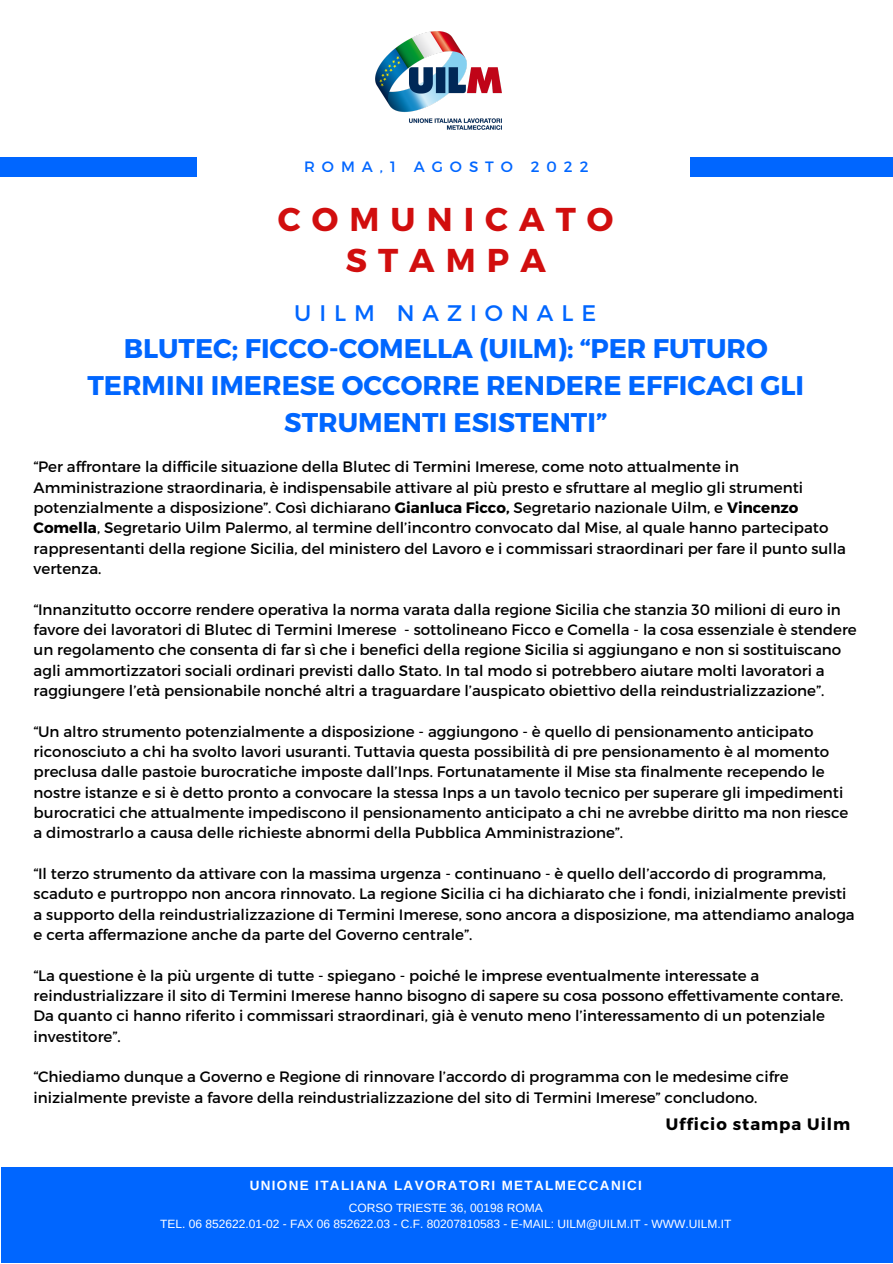
<style>
.page{position:relative;width:893px;height:1264px;background:#fff}
.page>*{position:absolute;margin:0;border:0;box-sizing:border-box;transform-origin:0 0}
.t1{font:700 33px/41.5px "Montserrat";letter-spacing:.335em;color:#d10e0e;text-align:center}
.t2{font:700 27px/37px "Montserrat";color:#06f;text-align:center}
.t3{font:22.5px "Montserrat";letter-spacing:.355em;color:#06f}
.t4{font:700 16.5px "Montserrat";letter-spacing:.06em;color:#000}
.t5{font:15px/20.4px "Montserrat";color:#000}
.t6{font:15px "Montserrat";letter-spacing:.465em;color:#06f}
.t7{font:700 13.5px "Arimo";letter-spacing:.1em;color:#fff}
.t8{font:12px/15.8px "Arimo";color:#fff;text-align:center}
.s1{font-weight:700}
</style>
<div class="page">
<div style="left:0;top:157px;width:197px;height:19px;background:#06f"></div>
<div style="left:689px;top:157px;width:203px;height:19px;background:#06f"></div>
<img style="left:375px;top:31px;width:126px;height:98px">
<div style="left:1px;top:1166px;width:891px;height:96px;background:#06f"></div>
<p class="t6" style="left:304px;top:156px;width:286px">ROMA,1 AGOSTO 2022</p>
<h1 class="t1" style="left:278px;top:197px;width:337px">COMUNICATO<br>STAMPA</h1>
<h3 class="t3" style="left:294px;top:298px;width:303px">UILM NAZIONALE</h3>
<h2 class="t2" style="left:87px;top:328px;width:718px">BLUTEC; FICCO-COMELLA (UILM): “PER FUTURO<br>TERMINI IMERESE OCCORRE RENDERE EFFICACI GLI<br>STRUMENTI ESISTENTI”</h2>
<p class="t5" style="left:34px;top:456px;width:813px">“Per affrontare la difficile situazione della Blutec di Termini Imerese, come noto attualmente in Amministrazione straordinaria, è indispensabile attivare al più presto e sfruttare al meglio gli strumenti potenzialmente a disposizione”. Così dichiarano <span class="s1">Gianluca Ficco,</span> Segretario nazionale Uilm, e <span class="s1">Vincenzo Comella</span>, Segretario Uilm Palermo, al termine dell’incontro convocato dal Mise, al quale hanno partecipato rappresentanti della regione Sicilia, del ministero del Lavoro e i commissari straordinari per fare il punto sulla vertenza.</p>
<p class="t5" style="left:34px;top:598px;width:824px">“Innanzitutto occorre rendere operativa la norma varata dalla regione Sicilia che stanzia 30 milioni di euro in favore dei lavoratori di Blutec di Termini Imerese - sottolineano Ficco e Comella - la cosa essenziale è stendere un regolamento che consenta di far sì che i benefici della regione Sicilia si aggiungano e non si sostituiscano agli ammortizzatori sociali ordinari previsti dallo Stato. In tal modo si potrebbero aiutare molti lavoratori a raggiungere l’età pensionabile nonché altri a traguardare l’auspicato obiettivo della reindustrializzazione”.</p>
<p class="t5" style="left:34px;top:720px;width:816px">“Un altro strumento potenzialmente a disposizione - aggiungono - è quello di pensionamento anticipato riconosciuto a chi ha svolto lavori usuranti. Tuttavia questa possibilità di pre pensionamento è al momento preclusa dalle pastoie burocratiche imposte dall’Inps. Fortunatamente il Mise sta finalmente recependo le nostre istanze e si è detto pronto a convocare la stessa Inps a un tavolo tecnico per superare gli impedimenti burocratici che attualmente impediscono il pensionamento anticipato a chi ne avrebbe diritto ma non riesce a dimostrarlo a causa delle richieste abnormi della Pubblica Amministrazione”.</p>
<p class="t5" style="left:34px;top:862px;width:822px">“Il terzo strumento da attivare con la massima urgenza - continuano - è quello dell’accordo di programma, scaduto e purtroppo non ancora rinnovato. La regione Sicilia ci ha dichiarato che i fondi, inizialmente previsti a supporto della reindustrializzazione di Termini Imerese, sono ancora a disposizione, ma attendiamo analoga e certa affermazione anche da parte del Governo centrale”.</p>
<p class="t5" style="left:34px;top:964px;width:811px">“La questione è la più urgente di tutte - spiegano - poiché le imprese eventualmente interessate a reindustrializzare il sito di Termini Imerese hanno bisogno di sapere su cosa possono effettivamente contare.<br>Da quanto ci hanno riferito i commissari straordinari, già è venuto meno l’interessamento di un potenziale investitore”.</p>
<p class="t5" style="left:34px;top:1066px;width:756px">“Chiediamo dunque a Governo e Regione di rinnovare l’accordo di programma con le medesime cifre inizialmente previste a favore della reindustrializzazione del sito di Termini Imerese” concludono.</p>
<p class="t4" style="left:665px;top:1112px;width:186px">Ufficio stampa Uilm</p>
<p class="t7" style="left:250px;top:1178px;width:394px">UNIONE ITALIANA LAVORATORI METALMECCANICI</p>
<p class="t8" style="left:160px;top:1199px;width:572px">CORSO TRIESTE 36, 00198 ROMA<br>TEL. 06 852622.01-02 - FAX 06 852622.03 - C.F. 80207810583 - E-MAIL: UILM@UILM.IT - WWW.UILM.IT</p>
</div>
